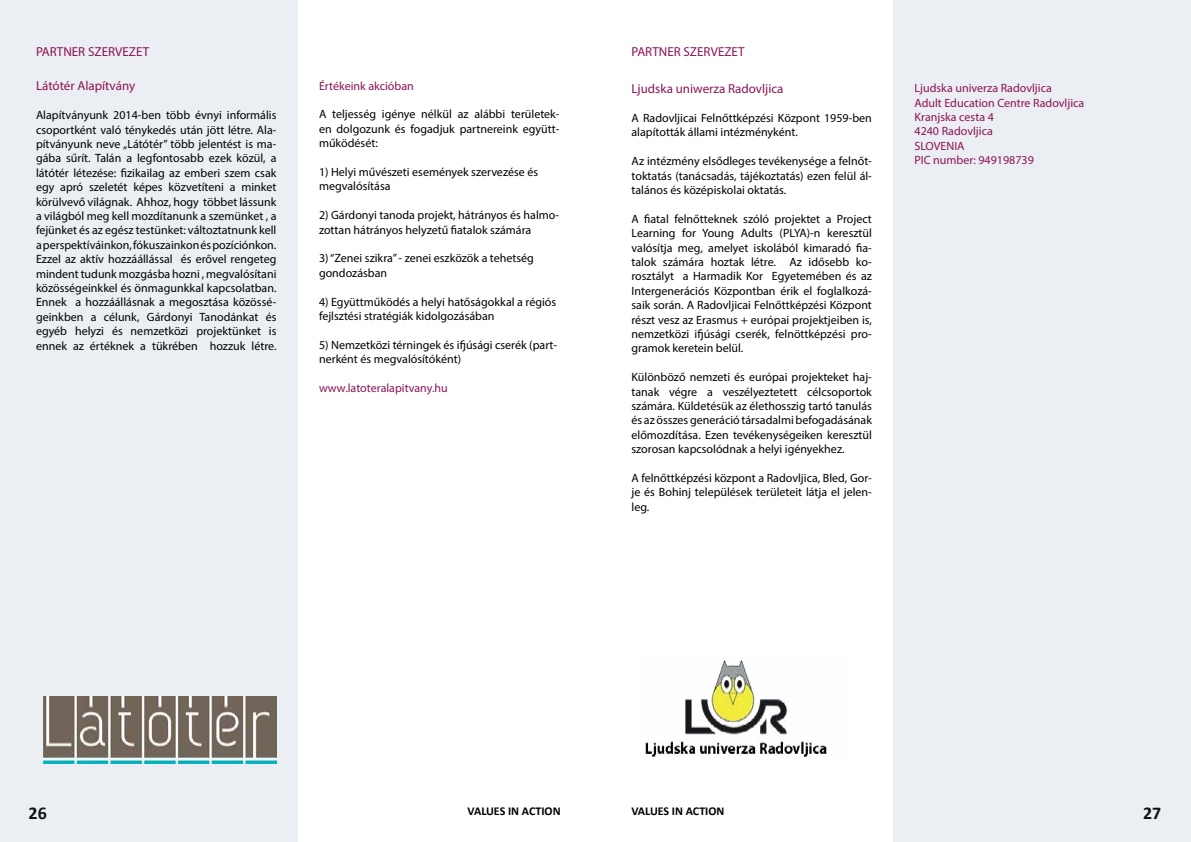
<style>
.page{position:relative;width:1191px;height:842px;background:#fff}
.page>*{position:absolute;margin:0;border:0;box-sizing:border-box;transform-origin:0 0}
.t1{font:700 18px "Calibri";color:#000}
.t2{font:13px "Myriad Pro";color:#8c1454}
.t3{font:12px/14.4px "Myriad Pro";color:#000;text-align:justify}
.t4{font:12px/14.4px "Myriad Pro";color:#8c1454}
.t5{font:700 12px "Calibri";color:#000}
</style>
<div class="page">
<div style="left:0;top:0;width:298px;height:842px;background:#ebeef2"></div>
<div style="left:893px;top:0;width:298px;height:842px;background:#ebeef2"></div>
<img style="left:43px;top:696px;width:233px;height:67px">
<img style="left:645px;top:658px;width:183px;height:98px">
<p class="t2" style="left:36px;top:44px;width:115px">PARTNER SZERVEZET</p>
<p class="t2" style="left:36px;top:78px;width:101px">Látótér Alapítvány</p>
<p class="t3" style="left:36px;top:108px;width:242px">Alapítványunk 2014-ben több évnyi informális csoportként való ténykedés után jött létre. Ala&shy;pítványunk neve „Látótér” több jelentést is ma&shy;gába sűrít. Talán a legfontosabb ezek közül, a látótér létezése: fizikailag az emberi szem csak egy apró szeletét képes közvetíteni a minket körülvevő világnak. Ahhoz, hogy többet lássunk a világból meg kell mozdítanunk a szemünket , a fejünket és az egész testünket: változtatnunk kell a perspektíváinkon, fókuszainkon és pozíciónkon.<br>Ezzel az aktív hozzáállással és erővel rengeteg mindent tudunk mozgásba hozni , megvalósítani közösségeinkkel és önmagunkkal kapcsolatban.<br>Ennek a hozzáállásnak a megosztása közössé&shy;geinkben a célunk, Gárdonyi Tanodánkat és egyéb helyzi és nemzetközi projektünket is ennek az értéknek a tükrében hozzuk létre.</p>
<p class="t4" style="left:319px;top:78px;width:96px">Értékeink akcióban</p>
<p class="t3" style="left:319px;top:107px;width:242px">A teljesség igénye nélkül az alábbi területek&shy;en dolgozunk és fogadjuk partnereink együtt&shy;működését:</p>
<p class="t3" style="left:319px;top:165px;width:221px">1) Helyi művészeti események szervezése és megvalósítása</p>
<p class="t3" style="left:319px;top:208px;width:242px">2) Gárdonyi tanoda projekt, hátrányos és halmo&shy;zottan hátrányos helyzetű fiatalok számára</p>
<p class="t3" style="left:319px;top:251px;width:216px">3) “Zenei szikra” - zenei eszközök a tehetség gondozásban</p>
<p class="t3" style="left:319px;top:294px;width:239px">4) Együttműködés a helyi hatőságokkal a régiós fejlsztési stratégiák kidolgozásában</p>
<p class="t3" style="left:319px;top:337px;width:240px">5) Nemzetközi térningek és ifjúsági cserék (part&shy;nerként és megvalósítóként)</p>
<p class="t4" style="left:319px;top:381px;width:130px">www.latoteralapitvany.hu</p>
<p class="t2" style="left:631px;top:44px;width:115px">PARTNER SZERVEZET</p>
<p class="t2" style="left:631px;top:81px;width:154px">Ljudska uniwerza Radovljica</p>
<p class="t3" style="left:631px;top:111px;width:242px">A Radovljicai Felnőttképzési Központ 1959-ben alapították állami intézményként.</p>
<p class="t3" style="left:631px;top:154px;width:242px">Az intézmény elsődleges tevékenysége a felnőt&shy;toktatás (tanácsadás, tájékoztatás) ezen felül ál&shy;talános és középiskolai oktatás.</p>
<p class="t3" style="left:631px;top:211px;width:242px">A fiatal felnőtteknek szóló projektet a Project Learning for Young Adults (PLYA)-n keresztül valósítja meg, amelyet iskolából kimaradó fia&shy;talok számára hoztak létre. Az idősebb ko&shy;rosztályt a Harmadik Kor Egyetemében és az Intergenerációs Központban érik el foglalkozá&shy;saik során. A Radovljicai Felnőttképzési Központ részt vesz az Erasmus + európai projektjeiben is, nemzetközi ifjúsági cserék, felnöttképzési pro&shy;gramok keretein belül.</p>
<p class="t3" style="left:631px;top:370px;width:242px">Különböző nemzeti és európai projekteket haj&shy;tanak végre a veszélyeztetett célcsoportok számára. Küldetésük az élethosszig tartó tanulás és az összes generáció társadalmi befogadásának előmozdítása. Ezen tevékenységeiken keresztül szorosan kapcsolódnak a helyi igényekhez.</p>
<p class="t3" style="left:631px;top:471px;width:242px">A felnőttképzési központ a Radovljica, Bled, Gor&shy;je és Bohinj települések területeit látja el jelen&shy;leg.</p>
<p class="t4" style="left:914px;top:81px;width:171px">Ljudska univerza Radovljica<br>Adult Education Centre Radovljica<br>Kranjska cesta 4<br>4240 Radovljica<br>SLOVENIA<br>PIC number: 949198739</p>
<h1 class="t1" style="left:29px;top:801px;width:20px">26</h1>
<p class="t5" style="left:467px;top:802px;width:94px">VALUES IN ACTION</p>
<p class="t5" style="left:631px;top:802px;width:94px">VALUES IN ACTION</p>
<h1 class="t1" style="left:1143px;top:801px;width:20px">27</h1>
</div>
